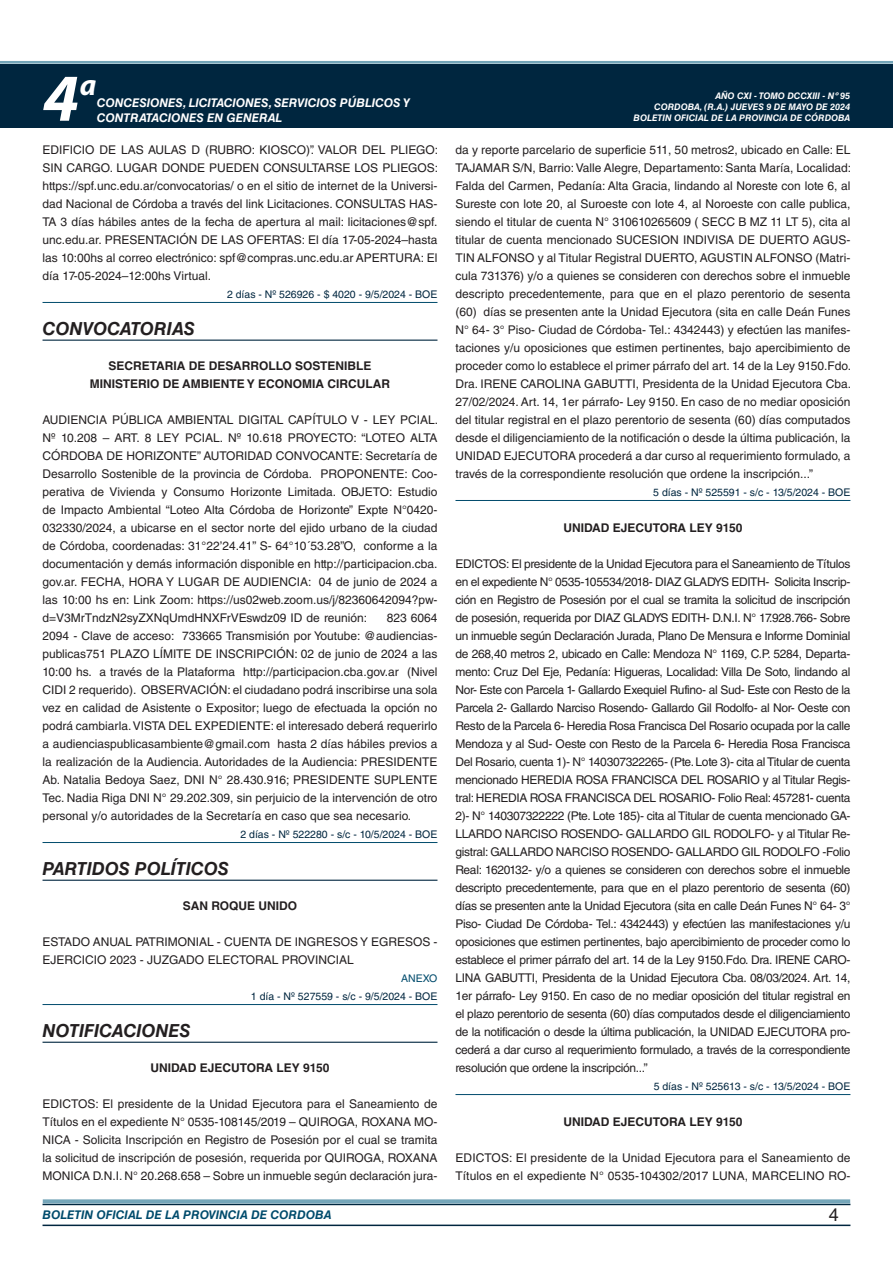
<style>
.page{position:relative;width:893px;height:1263px;background:#fff}
.page>*{position:absolute;margin:0;border:0;box-sizing:border-box;transform-origin:0 0}
.t1{font:italic 700 67.5px "Myriad Pro";color:#fff}
.t2{font:italic 700 30px "Myriad Pro";color:#fff}
.NOMBRE_DE_MINISTERIO{font:italic 700 18px "Helvetica LT Std";color:#231f20}
.t3{font:18px "Helvetica LT Std";color:#231f20}
.TEXTO_BASE{font:12px/18px "Helvetica LT Std";color:#231f20;text-align:justify}
.RESUELVE{font:700 12px "Helvetica LT Std";color:#231f20}
.t4{font:italic 700 12px/14.4px "Helvetica LT Std";color:#fff}
.t5{font:italic 700 12px "Helvetica LT Std";color:#004b6c}
.FECHA_DE_VENCIMIENTO{font:10.5px "Helvetica LT Std";color:#00263f}
.ANEXO{font:10.5px "Helvetica LT Std";color:#004b6c}
.t6{font:italic 700 9px/10.8px "Helvetica LT Std";color:#fff;text-align:right}
</style>
<div class="page">
<div style="left:0;top:61px;width:893px;height:6px;background:#fff;opacity:.75"></div>
<hr style="left:43px;top:1224px;width:807px;height:2px;background:#00263f">
<div style="left:42px;top:1198px;width:809px;height:8px;background:#fff;opacity:.75"></div>
<div style="left:0;top:64px;width:893px;height:64px;background:#00263f"></div>
<hr style="left:43px;top:302px;width:394px;height:1px;background:#004b6c">
<hr style="left:43px;top:340px;width:394px;height:1px;background:#00263f">
<hr style="left:43px;top:842px;width:394px;height:1px;background:#004b6c">
<hr style="left:43px;top:880px;width:394px;height:1px;background:#00263f">
<hr style="left:43px;top:1004px;width:394px;height:1px;background:#004b6c">
<hr style="left:43px;top:1042px;width:394px;height:1px;background:#00263f">
<hr style="left:455px;top:500px;width:395px;height:1px;background:#004b6c">
<hr style="left:455px;top:1094px;width:395px;height:1px;background:#004b6c">
<h1 class="t1" style="left:43px;top:54px;width:38px">4</h1>
<h2 class="t2" style="left:80px;top:66px;width:18px">a</h2>
<p class="t4" style="left:97px;top:96px;width:315px">CONCESIONES, LICITACIONES, SERVICIOS PÚBLICOS Y<br>CONTRATACIONES EN GENERAL</p>
<p class="TEXTO_BASE" style="left:43px;top:141px;width:397px">EDIFICIO DE LAS AULAS D (RUBRO: KIOSCO)”. VALOR DEL PLIEGO:<br>SIN CARGO. LUGAR DONDE PUEDEN CONSULTARSE LOS PLIEGOS: https://spf.unc.edu.ar/convocatorias/ o en el sitio de internet de la Universi&shy;dad Nacional de Córdoba a través del link Licitaciones. CONSULTAS HAS-TA 3 días hábiles antes de la fecha de apertura al mail: licitaciones@spf. unc.edu.ar. PRESENTACIÓN DE LAS OFERTAS: El día 17-05-2024–hasta las 10:00hs al correo electrónico: spf@compras.unc.edu.ar APERTURA: El día 17-05-2024–12:00hs Virtual.</p>
<p class="FECHA_DE_VENCIMIENTO" style="left:227px;top:288px;width:212px">2 días - Nº 526926 - $ 4020 - 9/5/2024 - BOE</p>
<p class="NOMBRE_DE_MINISTERIO" style="left:43px;top:318px;width:154px">CONVOCATORIAS</p>
<p class="RESUELVE" style="left:108px;top:358px;width:265px">SECRETARIA DE DESARROLLO SOSTENIBLE</p>
<p class="RESUELVE" style="left:90px;top:376px;width:302px">MINISTERIO DE AMBIENTE Y ECONOMIA CIRCULAR</p>
<p class="TEXTO_BASE" style="left:43px;top:411px;width:397px">AUDIENCIA PÚBLICA AMBIENTAL DIGITAL CAPÍTULO V - LEY PCIAL.<br>Nº 10.208 – ART. 8 LEY PCIAL. Nº 10.618 PROYECTO: “LOTEO ALTA CÓRDOBA DE HORIZONTE” AUTORIDAD CONVOCANTE: Secretaría de Desarrollo Sostenible de la provincia de Córdoba. PROPONENTE: Coo&shy;perativa de Vivienda y Consumo Horizonte Limitada. OBJETO: Estudio de Impacto Ambiental “Loteo Alta Córdoba de Horizonte” Expte N°0420- 032330/2024, a ubicarse en el sector norte del ejido urbano de la ciudad de Córdoba, coordenadas: 31°22’24.41” S- 64°10´53.28”O, conforme a la documentación y demás información disponible en http://participacion.cba. gov.ar. FECHA, HORA Y LUGAR DE AUDIENCIA: 04 de junio de 2024 a las 10:00 hs en: Link Zoom: https://us02web.zoom.us/j/82360642094?pw&shy;d=V3MrTndzN2syZXNqUmdHNXFrVEswdz09 ID de reunión:</p>
<p class="TEXTO_BASE" style="left:43px;top:609px;width:396px;text-indent:344px">823 6064<br>2094 - Clave de acceso: 733665 Transmisión por Youtube: @audiencias&shy;publicas751 PLAZO LÍMITE DE INSCRIPCIÓN: 02 de junio de 2024 a las 10:00 hs. a través de la Plataforma http://participacion.cba.gov.ar (Nivel CIDI 2 requerido). OBSERVACIÓN: el ciudadano podrá inscribirse una sola vez en calidad de Asistente o Expositor; luego de efectuada la opción no podrá cambiarla. VISTA DEL EXPEDIENTE: el interesado deberá requerirlo a audienciaspublicasambiente@gmail.com hasta 2 días hábiles previos a la realización de la Audiencia. Autoridades de la Audiencia: PRESIDENTE Ab. Natalia Bedoya Saez, DNI N° 28.430.916; PRESIDENTE SUPLENTE Tec. Nadia Riga DNI N° 29.202.309, sin perjuicio de la intervención de otro personal y/o autoridades de la Secretaría en caso que sea necesario.</p>
<p class="FECHA_DE_VENCIMIENTO" style="left:240px;top:828px;width:199px">2 días - Nº 522280 - s/c - 10/5/2024 - BOE</p>
<p class="NOMBRE_DE_MINISTERIO" style="left:43px;top:858px;width:188px">PARTIDOS POLÍTICOS</p>
<p class="RESUELVE" style="left:183px;top:898px;width:116px">SAN ROQUE UNIDO</p>
<p class="TEXTO_BASE" style="left:43px;top:933px;width:396px">ESTADO ANUAL PATRIMONIAL - CUENTA DE INGRESOS Y EGRESOS -<br>EJERCICIO 2023 - JUZGADO ELECTORAL PROVINCIAL</p>
<p class="ANEXO" style="left:401px;top:972px;width:38px">ANEXO</p>
<p class="FECHA_DE_VENCIMIENTO" style="left:251px;top:990px;width:188px">1 día - Nº 527559 - s/c - 9/5/2024 - BOE</p>
<p class="NOMBRE_DE_MINISTERIO" style="left:43px;top:1020px;width:149px">NOTIFICACIONES</p>
<p class="RESUELVE" style="left:150px;top:1060px;width:181px">UNIDAD EJECUTORA LEY 9150</p>
<p class="TEXTO_BASE" style="left:43px;top:1095px;width:396px">EDICTOS: El presidente de la Unidad Ejecutora para el Saneamiento de Títulos en el expediente N° 0535-108145/2019 – QUIROGA, ROXANA MO-NICA - Solicita Inscripción en Registro de Posesión por el cual se tramita la solicitud de inscripción de posesión, requerida por QUIROGA, ROXANA MONICA D.N.I. N° 20.268.658 – Sobre un inmueble según declaración jura-</p>
<p class="t6" style="left:654px;top:91px;width:198px">AÑO CXI - TOMO DCCXIII - Nº 95<br>CORDOBA, (R.A.) JUEVES 9 DE MAYO DE 2024</p>
<p class="t6" style="left:634px;top:112px;width:218px">BOLETIN OFICIAL DE LA PROVINCIA DE CÓRDOBA</p>
<p class="TEXTO_BASE" style="left:455px;top:141px;width:397px">da y reporte parcelario de superficie 511, 50 metros2, ubicado en Calle: EL TAJAMAR S/N, Barrio: Valle Alegre, Departamento: Santa María, Localidad:<br>Falda del Carmen, Pedanía: Alta Gracia, lindando al Noreste con lote 6, al Sureste con lote 20, al Suroeste con lote 4, al Noroeste con calle publica, siendo el titular de cuenta N° 310610265609 ( SECC B MZ 11 LT 5), cita al titular de cuenta mencionado SUCESION INDIVISA DE DUERTO AGUS-TIN ALFONSO y al Titular Registral DUERTO, AGUSTIN ALFONSO (Matri&shy;cula 731376) y/o a quienes se consideren con derechos sobre el inmueble descripto precedentemente, para que en el plazo perentorio de sesenta (60) días se presenten ante la Unidad Ejecutora (sita en calle Deán Funes N° 64- 3° Piso- Ciudad de Córdoba- Tel.: 4342443) y efectúen las manifes&shy;taciones y/u oposiciones que estimen pertinentes, bajo apercibimiento de proceder como lo establece el primer párrafo del art. 14 de la Ley 9150.Fdo.<br>Dra. IRENE CAROLINA GABUTTI, Presidenta de la Unidad Ejecutora Cba.<br>27/02/2024. Art. 14, 1er párrafo- Ley 9150. En caso de no mediar oposición del titular registral en el plazo perentorio de sesenta (60) días computados desde el diligenciamiento de la notificación o desde la última publicación, la UNIDAD EJECUTORA procederá a dar curso al requerimiento formulado, a través de la correspondiente resolución que ordene la inscripción...”</p>
<p class="FECHA_DE_VENCIMIENTO" style="left:653px;top:486px;width:199px">5 días - Nº 525591 - s/c - 13/5/2024 - BOE</p>
<p class="RESUELVE" style="left:563px;top:520px;width:181px">UNIDAD EJECUTORA LEY 9150</p>
<p class="TEXTO_BASE" style="left:455px;top:555px;width:396px">EDICTOS: El presidente de la Unidad Ejecutora para el Saneamiento de Títulos en el expediente N° 0535-105534/2018- DIAZ GLADYS EDITH- Solicita Inscrip&shy;ción en Registro de Posesión por el cual se tramita la solicitud de inscripción de posesión, requerida por DIAZ GLADYS EDITH- D.N.I. N° 17.928.766- Sobre un inmueble según Declaración Jurada, Plano De Mensura e Informe Dominial de 268,40 metros 2, ubicado en Calle: Mendoza N° 1169, C.P. 5284, Departa&shy;mento: Cruz Del Eje, Pedanía: Higueras, Localidad: Villa De Soto, lindando al Nor- Este con Parcela 1- Gallardo Exequiel Rufino- al Sud- Este con Resto de la Parcela 2- Gallardo Narciso Rosendo- Gallardo Gil Rodolfo- al Nor- Oeste con Resto de la Parcela 6- Heredia Rosa Francisca Del Rosario ocupada por la calle Mendoza y al Sud- Oeste con Resto de la Parcela 6- Heredia Rosa Francisca Del Rosario, cuenta 1)- N° 140307322265- (Pte. Lote 3)- cita al Titular de cuenta mencionado HEREDIA ROSA FRANCISCA DEL ROSARIO y al Titular Regis&shy;tral: HEREDIA ROSA FRANCISCA DEL ROSARIO- Folio Real: 457281- cuenta 2)- N° 140307322222 (Pte. Lote 185)- cita al Titular de cuenta mencionado GA-LLARDO NARCISO ROSENDO- GALLARDO GIL RODOLFO- y al Titular Re&shy;gistral: GALLARDO NARCISO ROSENDO- GALLARDO GIL RODOLFO -Folio Real: 1620132- y/o a quienes se consideren con derechos sobre el inmueble descripto precedentemente, para que en el plazo perentorio de sesenta (60) días se presenten ante la Unidad Ejecutora (sita en calle Deán Funes N° 64- 3° Piso- Ciudad De Córdoba- Tel.: 4342443) y efectúen las manifestaciones y/u oposiciones que estimen pertinentes, bajo apercibimiento de proceder como lo establece el primer párrafo del art. 14 de la Ley 9150.Fdo. Dra. IRENE CARO-LINA GABUTTI, Presidenta de la Unidad Ejecutora Cba. 08/03/2024. Art. 14, 1er párrafo- Ley 9150. En caso de no mediar oposición del titular registral en el plazo perentorio de sesenta (60) días computados desde el diligenciamiento de la notificación o desde la última publicación, la UNIDAD EJECUTORA pro&shy;cederá a dar curso al requerimiento formulado, a través de la correspondiente resolución que ordene la inscripción...”</p>
<p class="FECHA_DE_VENCIMIENTO" style="left:654px;top:1080px;width:198px">5 días - Nº 525613 - s/c - 13/5/2024 - BOE</p>
<p class="RESUELVE" style="left:563px;top:1114px;width:181px">UNIDAD EJECUTORA LEY 9150</p>
<p class="TEXTO_BASE" style="left:455px;top:1149px;width:396px">EDICTOS: El presidente de la Unidad Ejecutora para el Saneamiento de<br>Títulos en el expediente N° 0535-104302/2017 LUNA, MARCELINO RO-</p>
<p class="t5" style="left:43px;top:1208px;width:290px">BOLETIN OFICIAL DE LA PROVINCIA DE CORDOBA</p>
<h3 class="t3" style="left:829px;top:1204px;width:12px">4</h3>
</div>
